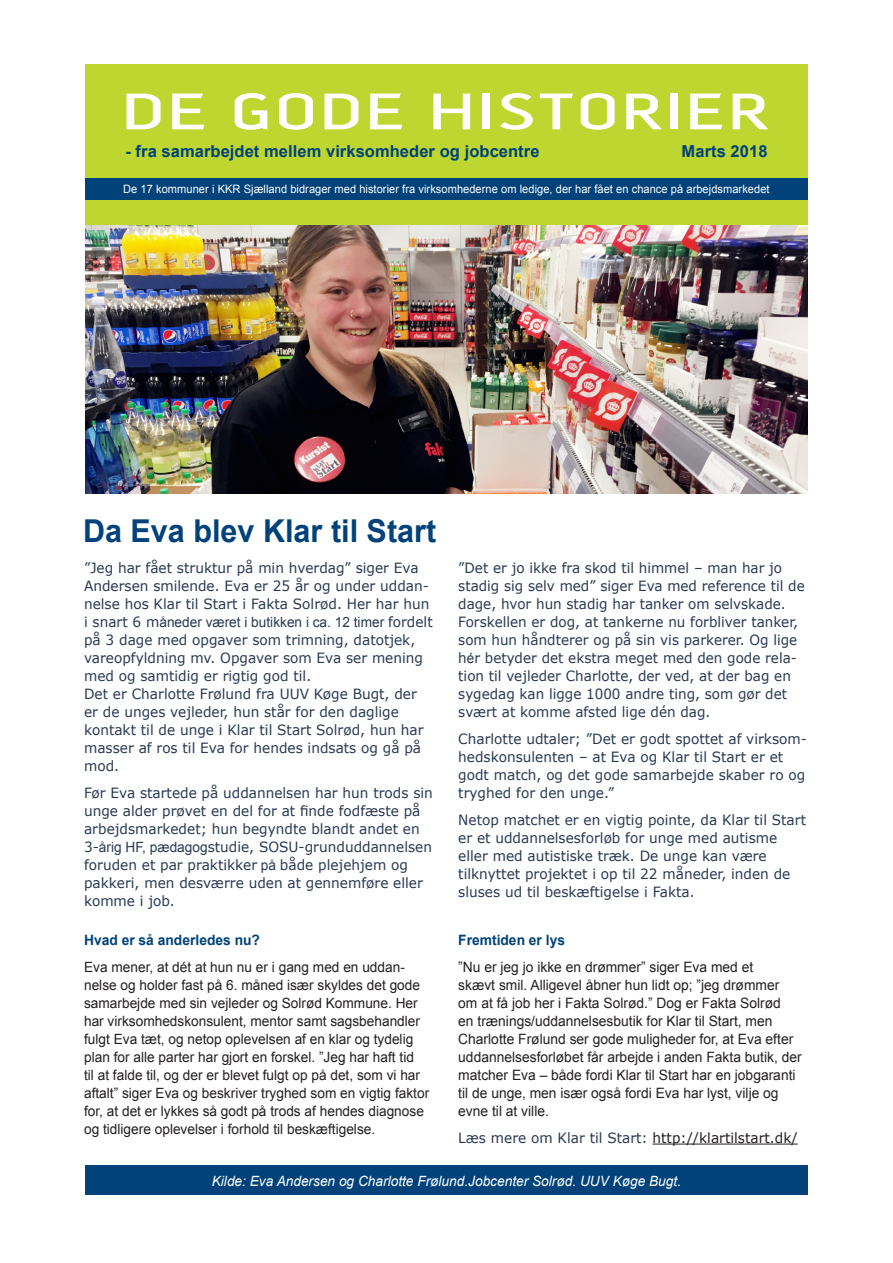
<style>
.page{position:relative;width:893px;height:1263px;background:#fff}
.page>*{position:absolute;margin:0;border:0;box-sizing:border-box;transform-origin:0 0}
.t1{font:500 55.5px "AF Battersea";letter-spacing:.05em;color:#fff;scale:1.5 1}
.Overskrift_-_SORT{font:700 31.5px "Arial";color:#004279}
.t2{font:700 16.5px "Arial";letter-spacing:.005em;color:#004279}
.Brødtekst_-_SORT{font:14.25px/18px "Arial";color:#231f20}
.Mellemrubrik_-_SORT{font:700 14.25px "Arial";color:#004279}
.Brødtekst_-_SORT-2{font:14.1px/18px "Verdana";color:#293952}
.Brødtekst_-_SORT-3{font:14.1px/18px "Arial";color:#231f20}
.Brødtekst_-_SORT-4{font:14.1px/18px "Verdana";color:#293952;scale:.96 1}
.Kildeangivelse_-_SOR{font:italic 14.1px "Arial";color:#fff}
.Brødtekst_-_SORT-5{font:14.1px "Verdana";color:#231f20}
.t3{font:11.55px "Arial";letter-spacing:.005em;color:#fff;scale:.96 1}
.s1{font-family:"Arial"}
.s2{color:#293952}
</style>
<div class="page">
<div style="left:85px;top:64px;width:723px;height:161px;background:#bed630"></div>
<div style="left:85px;top:179px;width:723px;height:21px;background:#004279"></div>
<div style="left:85px;top:1165px;width:723px;height:30px;background:#004279"></div>
<hr style="left:653px;top:1144px;width:145px;height:1px;background:#231f20">
<img style="left:85px;top:225px;width:723px;height:268px">
<p class="t1" style="left:122px;top:84px;width:432px">DE GODE HISTORIER</p>
<p class="t2" style="left:125px;top:140px;width:416px">- fra samarbejdet mellem virksomheder og jobcentre</p>
<p class="t2" style="left:682px;top:140px;width:87px">Marts 2018</p>
<p class="t3" style="left:123px;top:181px;width:675px">De 17 kommuner i KKR Sjælland bidrager med historier fra virksomhederne om ledige, der har fået en chance på arbejdsmarkedet</p>
<p class="Overskrift_-_SORT" style="left:83px;top:510px;width:355px">Da Eva blev Klar til Start</p>
<p class="Brødtekst_-_SORT-2" style="left:84px;top:558px;width:350px">”Jeg har fået struktur på min hverdag” siger Eva Andersen smilende. Eva er 25 år og under uddan&shy;nelse hos Klar til Start i Fakta Solrød. Her har hun i snart 6 m<span class="s1">åneder været i butikken i ca. 12 timer</span> fordelt på 3 dage med opgaver som trimning, datotjek, vareopfyldning mv. Opgaver som Eva ser mening med og samtidig er rigtig god til.<br>Det er Charlotte Frølund fra UUV Køge Bugt, der er de unges vejleder, hun står for den daglige kontakt til de unge i Klar til Start Solrød, hun har masser af ros til Eva for hendes indsats og gå på mod.</p>
<p class="Brødtekst_-_SORT-2" style="left:84px;top:783px;width:350px">Før Eva startede på uddannelsen har hun trods sin unge alder prøvet en del for at finde fodfæste på arbejdsmarkedet; hun begyndte blandt andet en 3-<span class="s1">årig HF, pædagog</span>studie, SOSU-grunduddannelsen foruden et par praktikker <span class="s1">på</span> både plejehjem og pakkeri, men desværre uden at gennemføre eller komme i job.</p>
<p class="Mellemrubrik_-_SORT" style="left:84px;top:930px;width:177px">Hvad er så anderledes nu?</p>
<p class="Brødtekst_-_SORT-3" style="left:84px;top:958px;width:347px">Eva mener, at dét at hun nu er i gang med en uddan&shy;nelse og holder fast på 6. måned især skyldes det gode samarbejde med sin vejleder og Solrød Kommune. Her har virksomhedskonsulent, mentor samt sagsbehandler fulgt Eva tæt, og netop oplevelsen af en klar og tydelig plan for alle parter har gjort en forskel. ”Jeg har haft tid<br>til at falde til, og der er blevet fulgt op på det, som vi har aftalt” siger Eva og beskriver tryghed som en vigtig faktor for, at det er lykkes så godt på trods af hendes diagnose og tidligere oplevelser i forhold til beskæftigelse.</p>
<p class="Brødtekst_-_SORT-4" style="left:458px;top:558px;width:362px">”Det er jo ikke fra skod til himmel – man har jo stadig sig selv med” siger Eva med reference til de dage, hvor hun stadig har tanker om selvskade.<br>Forskellen er dog, at tankerne nu forbliver tanker, som hun håndterer og på sin vis parkerer. Og lige h<span class="s1">é</span>r betyder det ekstra meget med den gode rela&shy;tion til vejleder Charlotte, der ved, at der bag en sygedag kan ligge 1000 andre ting, som gør det svært at komme afsted lige dén dag.</p>
<p class="Brødtekst_-_SORT-2" style="left:458px;top:729px;width:350px">Charlotte udtaler; ”Det er godt spottet af virksom&shy;hedskonsulenten – at Eva og Klar til Start er et godt match, og det gode samarbejde skaber ro og tryghed for den unge.”</p>
<p class="Brødtekst_-_SORT-2" style="left:458px;top:810px;width:349px">Netop matchet er en vigtig pointe, da Klar til Start er et uddannelsesforløb for unge med autisme eller med autistiske træk. De unge kan være tilknyttet projektet i op til 22 måneder, inden de sluses ud til beskæftigelse i Fakta.</p>
<p class="Mellemrubrik_-_SORT" style="left:458px;top:930px;width:108px">Fremtiden er lys</p>
<p class="Brødtekst_-_SORT" style="left:458px;top:958px;width:345px">”Nu er jeg jo ikke en drømmer” siger Eva med et<br>skævt smil. Alligevel åbner hun lidt op; ”jeg drømmer om at få job her i Fakta Solrød.” Dog er Fakta Solrød<br>en trænings/uddannelsesbutik for Klar til Start, men Charlotte Frølund ser gode muligheder for, at Eva efter uddannelsesforløbet får arbejde i anden Fakta butik, der matcher Eva – både fordi Klar til Start har en jobgaranti til de unge, men især også fordi Eva har lyst, vilje og evne til at ville.</p>
<p class="Brødtekst_-_SORT-5" style="left:458px;top:1128px;width:341px"><span class="s2">Læs mere om Klar til Start:</span> http://klartilstart.dk/</p>
<p class="Kildeangivelse_-_SOR" style="left:212px;top:1172px;width:471px">Kilde: Eva Andersen og Charlotte Frølund.Jobcenter Solrød. UUV Køge Bugt.</p>
</div>
